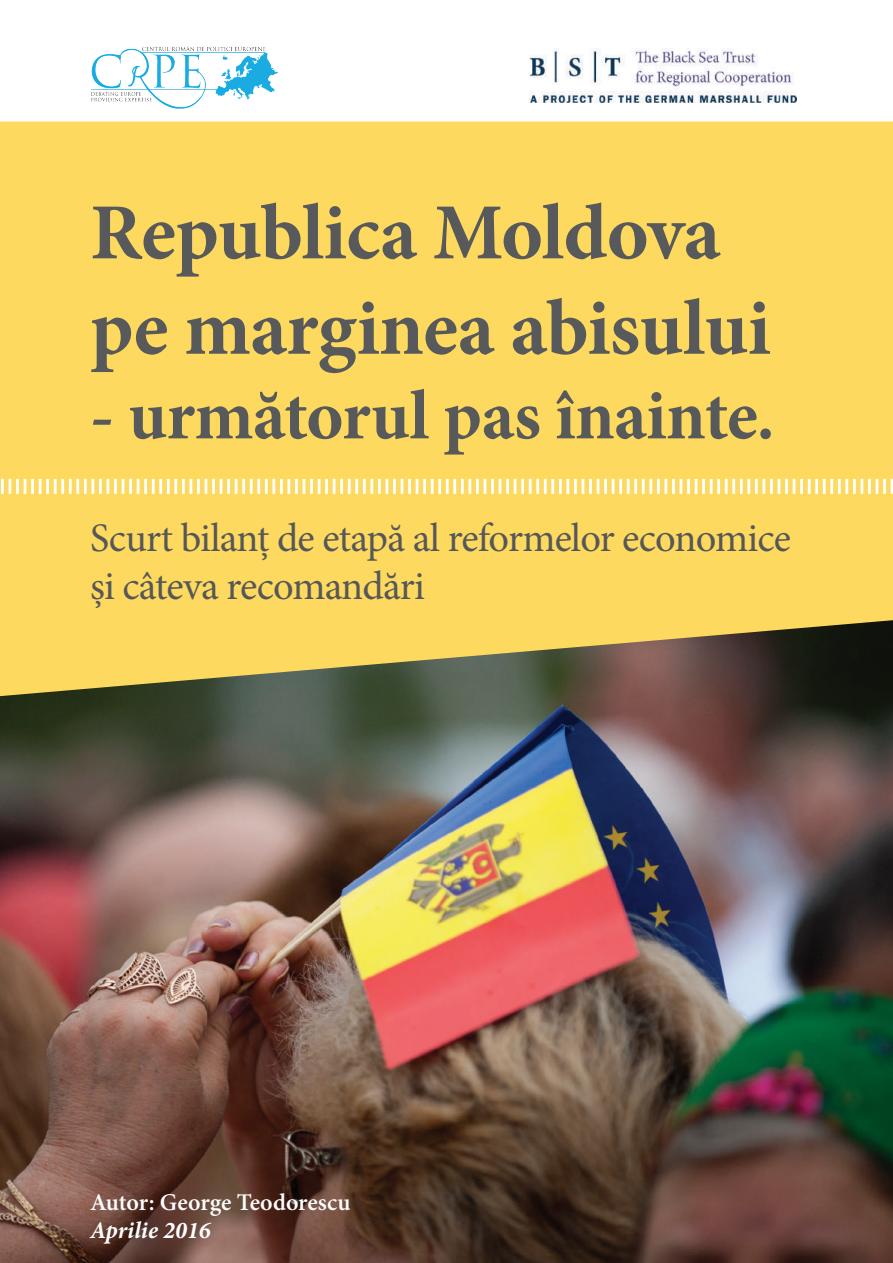
<style>
.page{position:relative;width:893px;height:1263px;background:#fff}
.page>*{position:absolute;margin:0;border:0;box-sizing:border-box;transform-origin:0 0}
.t1{font:700 79.5px/95.4px "Minion Pro";letter-spacing:-.01em;color:#58595b}
.t2{font:700 70.5px "Minion Pro";letter-spacing:-.01em;color:#58595b}
.t3{font:40.5px/48.6px "Minion Pro";letter-spacing:-.02em;color:#565759}
.t4{font:600 24px "Minion Pro";letter-spacing:-.005em;color:#fff}
.t5{font:italic 700 24px "Minion Pro";color:#fff}
</style>
<div class="page">
<img style="left:0;top:696px;width:893px;height:567px">
<svg style="left:0;top:121px;width:893px;height:575px;background:#f0cf5c"></svg>
<img style="left:92px;top:46px;width:186px;height:63px">
<img style="left:529px;top:48px;width:267px;height:54px">
<svg style="left:0;top:479px;width:1px;height:15px"></svg>
<hr style="left:1px;top:479px;width:3px;height:15px;background:#fff">
<svg style="left:9px;top:479px;width:2px;height:15px"></svg>
<hr style="left:16px;top:479px;width:3px;height:15px;background:#fff">
<svg style="left:24px;top:479px;width:2px;height:15px"></svg>
<hr style="left:31px;top:479px;width:3px;height:15px;background:#fff">
<svg style="left:39px;top:479px;width:2px;height:15px"></svg>
<hr style="left:46px;top:479px;width:3px;height:15px;background:#fff">
<hr style="left:54px;top:479px;width:3px;height:15px;background:#fff">
<hr style="left:61px;top:479px;width:3px;height:15px;background:#fff">
<hr style="left:69px;top:479px;width:3px;height:15px;background:#fff">
<hr style="left:76px;top:479px;width:3px;height:15px;background:#fff">
<hr style="left:84px;top:479px;width:3px;height:15px;background:#fff">
<hr style="left:91px;top:479px;width:3px;height:15px;background:#fff">
<hr style="left:99px;top:479px;width:3px;height:15px;background:#fff">
<svg style="left:107px;top:479px;width:2px;height:15px"></svg>
<hr style="left:114px;top:479px;width:3px;height:15px;background:#fff">
<svg style="left:122px;top:479px;width:2px;height:15px"></svg>
<hr style="left:129px;top:479px;width:3px;height:15px;background:#fff">
<hr style="left:137px;top:479px;width:3px;height:15px;background:#fff">
<hr style="left:144px;top:479px;width:3px;height:15px;background:#fff">
<hr style="left:152px;top:479px;width:3px;height:15px;background:#fff">
<hr style="left:159px;top:479px;width:3px;height:15px;background:#fff">
<hr style="left:167px;top:479px;width:3px;height:15px;background:#fff">
<hr style="left:174px;top:479px;width:3px;height:15px;background:#fff">
<hr style="left:182px;top:479px;width:3px;height:15px;background:#fff">
<hr style="left:189px;top:479px;width:3px;height:15px;background:#fff">
<hr style="left:197px;top:479px;width:3px;height:15px;background:#fff">
<svg style="left:205px;top:479px;width:2px;height:15px"></svg>
<hr style="left:212px;top:479px;width:3px;height:15px;background:#fff">
<svg style="left:220px;top:479px;width:2px;height:15px"></svg>
<hr style="left:227px;top:479px;width:3px;height:15px;background:#fff">
<hr style="left:235px;top:479px;width:3px;height:15px;background:#fff">
<hr style="left:242px;top:479px;width:3px;height:15px;background:#fff">
<hr style="left:250px;top:479px;width:3px;height:15px;background:#fff">
<hr style="left:257px;top:479px;width:3px;height:15px;background:#fff">
<hr style="left:265px;top:479px;width:3px;height:15px;background:#fff">
<hr style="left:272px;top:479px;width:3px;height:15px;background:#fff">
<hr style="left:280px;top:479px;width:3px;height:15px;background:#fff">
<hr style="left:287px;top:479px;width:3px;height:15px;background:#fff">
<hr style="left:295px;top:479px;width:3px;height:15px;background:#fff">
<svg style="left:303px;top:479px;width:2px;height:15px"></svg>
<hr style="left:310px;top:479px;width:3px;height:15px;background:#fff">
<svg style="left:318px;top:479px;width:2px;height:15px"></svg>
<hr style="left:325px;top:479px;width:3px;height:15px;background:#fff">
<hr style="left:333px;top:479px;width:3px;height:15px;background:#fff">
<hr style="left:340px;top:479px;width:3px;height:15px;background:#fff">
<hr style="left:348px;top:479px;width:3px;height:15px;background:#fff">
<hr style="left:355px;top:479px;width:3px;height:15px;background:#fff">
<hr style="left:363px;top:479px;width:3px;height:15px;background:#fff">
<hr style="left:370px;top:479px;width:3px;height:15px;background:#fff">
<hr style="left:378px;top:479px;width:3px;height:15px;background:#fff">
<hr style="left:385px;top:479px;width:3px;height:15px;background:#fff">
<hr style="left:393px;top:479px;width:3px;height:15px;background:#fff">
<svg style="left:401px;top:479px;width:2px;height:15px"></svg>
<hr style="left:408px;top:479px;width:3px;height:15px;background:#fff">
<svg style="left:416px;top:479px;width:2px;height:15px"></svg>
<hr style="left:423px;top:479px;width:3px;height:15px;background:#fff">
<hr style="left:431px;top:479px;width:3px;height:15px;background:#fff">
<hr style="left:438px;top:479px;width:3px;height:15px;background:#fff">
<hr style="left:446px;top:479px;width:3px;height:15px;background:#fff">
<hr style="left:453px;top:479px;width:3px;height:15px;background:#fff">
<hr style="left:461px;top:479px;width:3px;height:15px;background:#fff">
<hr style="left:468px;top:479px;width:3px;height:15px;background:#fff">
<hr style="left:476px;top:479px;width:3px;height:15px;background:#fff">
<hr style="left:483px;top:479px;width:3px;height:15px;background:#fff">
<hr style="left:491px;top:479px;width:3px;height:15px;background:#fff">
<svg style="left:499px;top:479px;width:2px;height:15px"></svg>
<hr style="left:506px;top:479px;width:3px;height:15px;background:#fff">
<svg style="left:514px;top:479px;width:2px;height:15px"></svg>
<hr style="left:521px;top:479px;width:3px;height:15px;background:#fff">
<hr style="left:529px;top:479px;width:3px;height:15px;background:#fff">
<hr style="left:536px;top:479px;width:3px;height:15px;background:#fff">
<hr style="left:544px;top:479px;width:3px;height:15px;background:#fff">
<hr style="left:551px;top:479px;width:3px;height:15px;background:#fff">
<hr style="left:559px;top:479px;width:3px;height:15px;background:#fff">
<hr style="left:566px;top:479px;width:3px;height:15px;background:#fff">
<hr style="left:574px;top:479px;width:3px;height:15px;background:#fff">
<svg style="left:582px;top:479px;width:2px;height:15px"></svg>
<hr style="left:589px;top:479px;width:3px;height:15px;background:#fff">
<svg style="left:597px;top:479px;width:2px;height:15px"></svg>
<hr style="left:604px;top:479px;width:3px;height:15px;background:#fff">
<svg style="left:612px;top:479px;width:2px;height:15px"></svg>
<hr style="left:619px;top:479px;width:3px;height:15px;background:#fff">
<hr style="left:627px;top:479px;width:3px;height:15px;background:#fff">
<hr style="left:634px;top:479px;width:3px;height:15px;background:#fff">
<hr style="left:642px;top:479px;width:3px;height:15px;background:#fff">
<hr style="left:649px;top:479px;width:3px;height:15px;background:#fff">
<hr style="left:657px;top:479px;width:3px;height:15px;background:#fff">
<hr style="left:664px;top:479px;width:3px;height:15px;background:#fff">
<hr style="left:672px;top:479px;width:3px;height:15px;background:#fff">
<svg style="left:680px;top:479px;width:2px;height:15px"></svg>
<hr style="left:687px;top:479px;width:3px;height:15px;background:#fff">
<svg style="left:695px;top:479px;width:2px;height:15px"></svg>
<hr style="left:702px;top:479px;width:3px;height:15px;background:#fff">
<svg style="left:710px;top:479px;width:2px;height:15px"></svg>
<hr style="left:717px;top:479px;width:3px;height:15px;background:#fff">
<hr style="left:725px;top:479px;width:3px;height:15px;background:#fff">
<hr style="left:732px;top:479px;width:3px;height:15px;background:#fff">
<hr style="left:740px;top:479px;width:3px;height:15px;background:#fff">
<hr style="left:747px;top:479px;width:3px;height:15px;background:#fff">
<hr style="left:755px;top:479px;width:3px;height:15px;background:#fff">
<hr style="left:762px;top:479px;width:3px;height:15px;background:#fff">
<hr style="left:770px;top:479px;width:3px;height:15px;background:#fff">
<svg style="left:778px;top:479px;width:2px;height:15px"></svg>
<hr style="left:785px;top:479px;width:3px;height:15px;background:#fff">
<svg style="left:793px;top:479px;width:2px;height:15px"></svg>
<hr style="left:800px;top:479px;width:3px;height:15px;background:#fff">
<svg style="left:808px;top:479px;width:2px;height:15px"></svg>
<hr style="left:815px;top:479px;width:3px;height:15px;background:#fff">
<hr style="left:823px;top:479px;width:3px;height:15px;background:#fff">
<hr style="left:830px;top:479px;width:3px;height:15px;background:#fff">
<hr style="left:838px;top:479px;width:3px;height:15px;background:#fff">
<hr style="left:845px;top:479px;width:3px;height:15px;background:#fff">
<hr style="left:853px;top:479px;width:3px;height:15px;background:#fff">
<hr style="left:860px;top:479px;width:3px;height:15px;background:#fff">
<hr style="left:868px;top:479px;width:3px;height:15px;background:#fff">
<svg style="left:876px;top:479px;width:2px;height:15px"></svg>
<hr style="left:883px;top:479px;width:3px;height:15px;background:#fff">
<svg style="left:891px;top:479px;width:2px;height:15px"></svg>
<h1 class="t1" style="left:90px;top:184px;width:682px">Republica Moldova pe marginea abisului</h1>
<h2 class="t2" style="left:90px;top:366px;width:686px">- următorul pas înainte.</h2>
<p class="t3" style="left:90px;top:514px;width:703px">Scurt bilanț de etapă al reformelor economice și câteva recomandări</p>
<p class="t4" style="left:90px;top:1185px;width:262px">Autor: George Teodorescu</p>
<p class="t5" style="left:90px;top:1214px;width:122px">Aprilie 2016</p>
</div>
